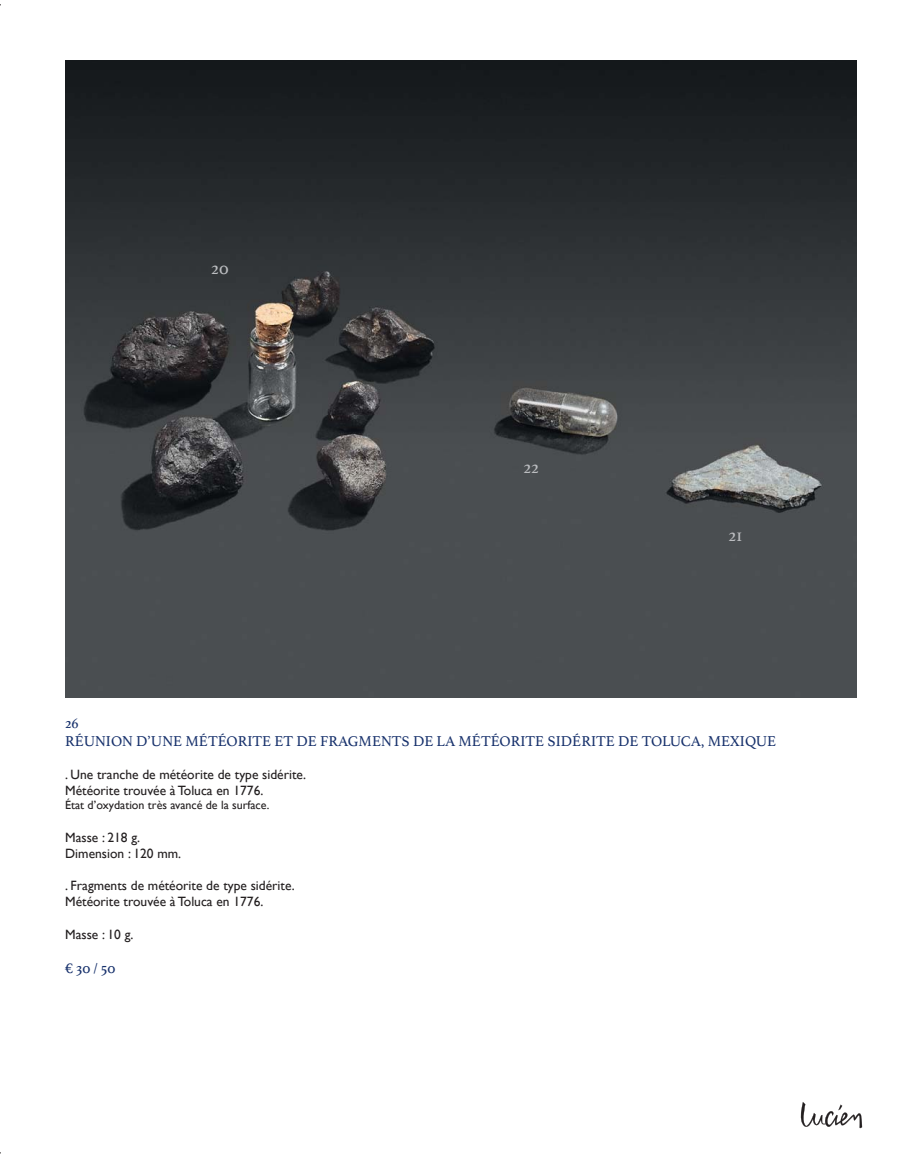
<style>
.page{position:relative;width:909px;height:1159px;background:#fff}
.page>*{position:absolute;margin:0;border:0;box-sizing:border-box;transform-origin:0 0}
.t1{font:18px "Athelas";color:#bbbdc0}
.t2{font:15px/18px "Athelas";color:#17316c}
.t3{font:13.5px/16.2px "Gill Sans";color:#231f20}
.t4{font:12px "Gill Sans";color:#231f20}
</style>
<div class="page">
<img style="left:65px;top:60px;width:791px;height:638px">
<svg style="left:800px;top:1102px;width:62px;height:27px"></svg>
<h1 class="t1" style="left:211px;top:258px;width:19px">20</h1>
<h1 class="t1" style="left:523px;top:458px;width:17px">22</h1>
<h1 class="t1" style="left:729px;top:526px;width:15px">21</h1>
<p class="t2" style="left:65px;top:714px;width:713px">26<br>RÉUNION D’UNE MÉTÉORITE ET DE FRAGMENTS DE LA MÉTÉORITE SIDÉRITE DE TOLUCA, MEXIQUE</p>
<p class="t3" style="left:65px;top:766px;width:243px">. Une tranche de météorite de type sidérite.<br>Météorite trouvée à Toluca en 1776.</p>
<p class="t4" style="left:65px;top:798px;width:206px">État d’oxydation très avancé de la surface.</p>
<p class="t3" style="left:65px;top:829px;width:117px">Masse : 218 g.<br>Dimension : 120 mm.</p>
<p class="t3" style="left:65px;top:877px;width:231px">. Fragments de météorite de type sidérite.<br>Météorite trouvée à Toluca en 1776.</p>
<p class="t3" style="left:65px;top:926px;width:70px">Masse : 10 g.</p>
<p class="t2" style="left:65px;top:959px;width:52px">€ 30 / 50</p>
</div>
